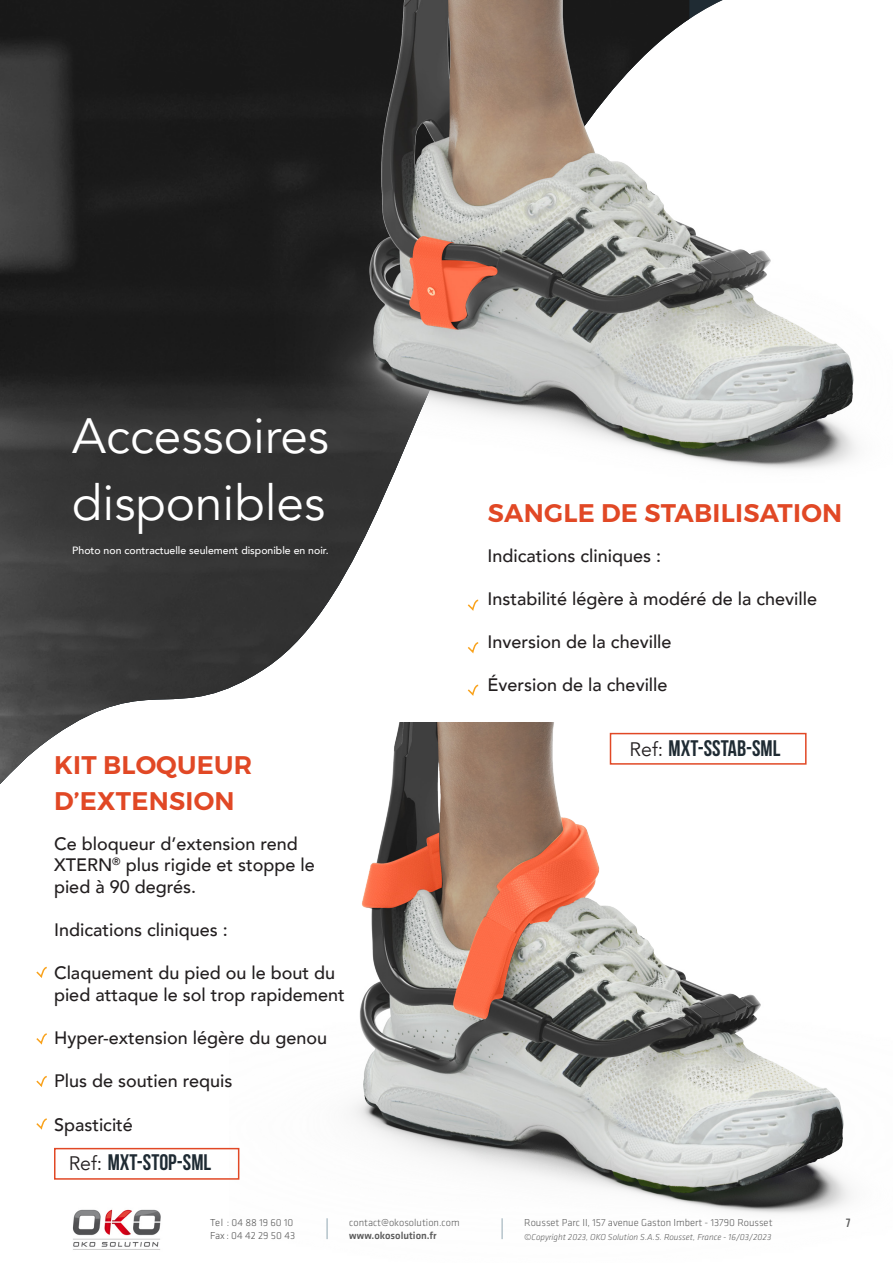
<style>
.page{position:relative;width:893px;height:1263px;background:#fff}
.page>*{position:absolute;margin:0;border:0;box-sizing:border-box;transform-origin:0 0}
.t1{font:49.5px/66px "Avenir";color:#fff}
.Heading_2{font:600 25.5px/36px "Montserrat";letter-spacing:.01em;color:#e14825}
.Body_text_infographi{font:700 22.5px "Bebas Neue";color:#1f2b33}
.t2{font:500 18px/21.6px "Avenir";color:#231f20}
.t3{font:700 12px "Bebas Neue";color:#535353}
.t4{font:300 10.5px "Klavika";color:#535353}
.t5{font:500 10.5px "Avenir";color:#fff}
.t6{font:500 10.5px "Klavika";color:#535353}
.t7{font:italic 300 9px "Klavika";color:#535353}
.s1{font-family:"Avenir";font-weight:400;font-size:19.5px;color:#231f20}
</style>
<div class="page">
<img style="left:73px;top:1209px;width:88px;height:41px">
<img style="left:0;top:0;width:554px;height:784px">
<img style="left:230px;top:723px;width:620px;height:517px">
<img style="left:240px;top:0;width:617px;height:534px">
<svg style="left:466px;top:599px;width:14px;height:14px"></svg>
<svg style="left:466px;top:641px;width:14px;height:14px"></svg>
<svg style="left:466px;top:684px;width:14px;height:14px"></svg>
<div style="left:54px;top:1148px;width:185px;height:32px;border:2px solid #e14825"></div>
<div style="left:610px;top:733px;width:197px;height:32px;border:2px solid #e14825"></div>
<svg style="left:36px;top:966px;width:11px;height:12px"></svg>
<svg style="left:36px;top:1033px;width:11px;height:12px"></svg>
<svg style="left:36px;top:1075px;width:11px;height:12px"></svg>
<svg style="left:36px;top:1118px;width:11px;height:12px"></svg>
<p class="t1" style="left:72px;top:404px;width:258px">Accessoires disponibles</p>
<p class="t5" style="left:72px;top:541px;width:258px">Photo non contractuelle seulement disponible en noir.</p>
<p class="Heading_2" style="left:54px;top:747px;width:200px">KIT BLOQUEUR<br>D’EXTENSION</p>
<p class="t2" style="left:54px;top:832px;width:262px">Ce bloqueur d’extension rend<br>XTERN<sup>®</sup> plus rigide et stoppe le pied à 90 degrés.</p>
<p class="t2" style="left:54px;top:918px;width:175px">Indications cliniques :</p>
<p class="t2" style="left:54px;top:961px;width:292px">Claquement du pied ou le bout du pied attaque le sol trop rapidement</p>
<p class="t2" style="left:54px;top:1026px;width:275px">Hyper-extension légère du genou</p>
<p class="t2" style="left:54px;top:1069px;width:180px">Plus de soutien requis</p>
<p class="t2" style="left:54px;top:1112px;width:80px">Spasticité</p>
<p class="Body_text_infographi" style="left:69px;top:1150px;width:144px"><span class="s1">Ref:</span> MXT-STOP-SML</p>
<p class="Heading_2" style="left:488px;top:495px;width:356px">SANGLE DE STABILISATION</p>
<p class="t2" style="left:488px;top:544px;width:175px">Indications cliniques :</p>
<p class="t2" style="left:488px;top:587px;width:331px">Instabilité légère à modéré de la cheville</p>
<p class="t2" style="left:488px;top:630px;width:186px">Inversion de la cheville</p>
<p class="t2" style="left:488px;top:673px;width:182px">Éversion de la cheville</p>
<p class="Body_text_infographi" style="left:630px;top:736px;width:152px"><span class="s1">Ref:</span> MXT-SSTAB-SML</p>
<p class="t4" style="left:524px;top:1216px;width:250px">Rousset Parc II, 157 avenue Gaston Imbert - 13790 Rousset</p>
<p class="t7" style="left:524px;top:1231px;width:249px">©Copyright 2023, OKO Solution S.A.S. Rousset, France - 16/03/2023</p>
<p class="t4" style="left:210px;top:1216px;width:85px">Tel : 04 88 19 60 10</p>
<p class="t3" style="left:846px;top:1216px;width:6px">7</p>
<p class="t4" style="left:210px;top:1229px;width:87px">Fax : 04 42 29 50 43</p>
<p class="t4" style="left:349px;top:1216px;width:112px">contact@okosolution.com</p>
<p class="t6" style="left:349px;top:1228px;width:89px">www.okosolution.fr</p>
</div>
